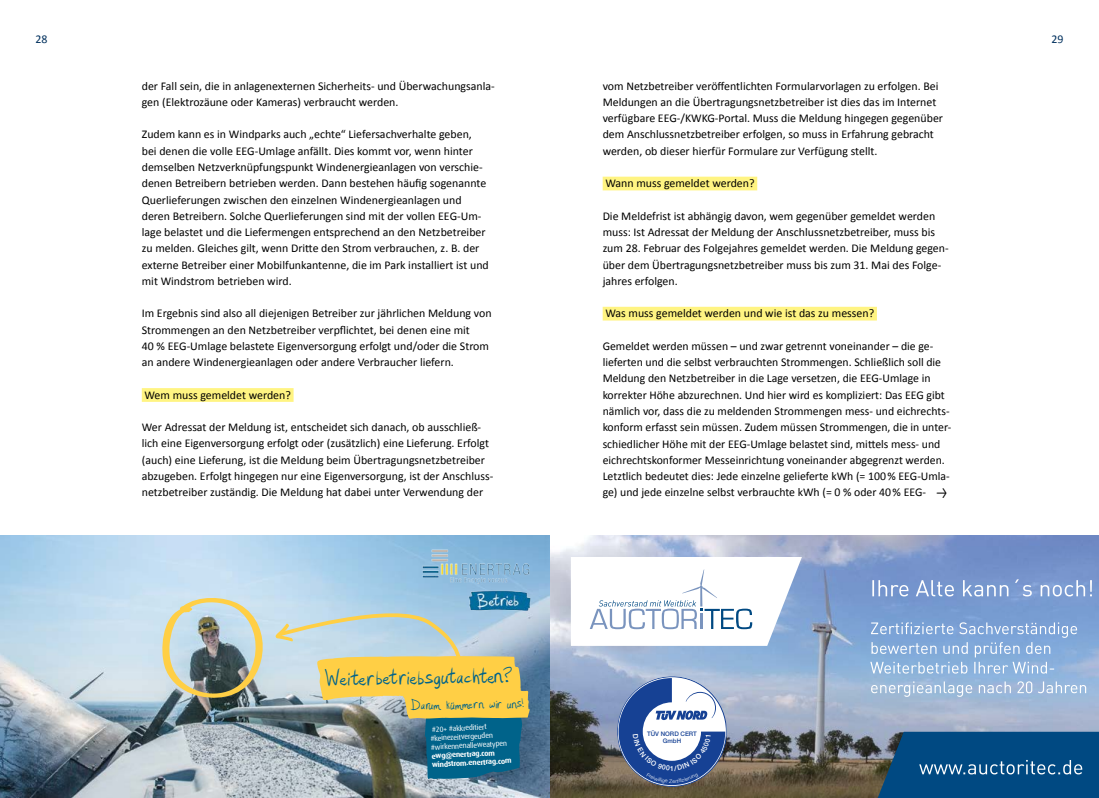
<style>
.page{position:relative;width:1099px;height:798px;background:#fff}
.page>*{position:absolute;margin:0;border:0;box-sizing:border-box;transform-origin:0 0}
.t1{font:31.25px "Hashtag";color:#00638a}
.t2{font:18.75px "Hashtag";color:#00638a}
.t3{font:11.88px/16.2px "Calibri";color:#000}
.t4{font:11.88px "Calibri";color:#00305d}
.t5{font:7.5px/8.8px "Dax Offc";color:#fff}
.t6{font:700 7.5px/8.8px "Dax Offc";color:#fff}
.t7{font:500 6.25px/6.2px "Helvetica Neue";color:#164194;text-align:center}
.s1{font-family:"Arrowstfb"}
</style>
<div class="page">
<img style="left:549px;top:535px;width:549px;height:262px">
<svg style="left:571px;top:556px;width:231px;height:89px"></svg>
<svg style="left:876px;top:731px;width:222px;height:66px;background:#125385"></svg>
<svg style="left:872px;top:579px;width:219px;height:17px;background:#91abd7"></svg>
<svg style="left:870px;top:622px;width:207px;height:51px;background:#93b5dd"></svg>
<svg style="left:871px;top:681px;width:215px;height:15px;background:#acc4df"></svg>
<svg style="left:0;top:535px;width:549px;height:262px;background:#a6bed0"></svg>
<img style="left:410px;top:539px;width:127px;height:88px">
<img style="left:160px;top:595px;width:370px;height:184px">
<div style="left:142px;top:388px;width:151px;height:13px;background:#fff482"></div>
<div style="left:602px;top:176px;width:155px;height:14px;background:#fff482"></div>
<div style="left:602px;top:306px;width:274px;height:14px;background:#fff482"></div>
<svg style="left:617px;top:676px;width:109px;height:110px"></svg>
<p class="t4" style="left:35px;top:31px;width:14px">28</p>
<p class="t4" style="left:1051px;top:31px;width:14px">29</p>
<p class="t3" style="left:142px;top:77px;width:354px">der Fall sein, die in anlagenexternen Sicherheits- und Überwachungsanla&shy;gen (Elektrozäune oder Kameras) verbraucht werden.</p>
<p class="t3" style="left:142px;top:126px;width:348px">Zudem kann es in Windparks auch „echte“ Liefersachverhalte geben, bei denen die volle EEG-Umlage anfällt. Dies kommt vor, wenn hinter demselben Netzverknüpfungspunkt Windenergieanlagen von verschie&shy;denen Betreibern betrieben werden. Dann bestehen häufig sogenannte Querlieferungen zwischen den einzelnen Windenergieanlagen und deren Betreibern. Solche Querlieferungen sind mit der vollen EEG-Um&shy;lage belastet und die Liefermengen entsprechend an den Netzbetreiber zu melden. Gleiches gilt, wenn Dritte den Strom verbrauchen, z. B. der externe Betreiber einer Mobilfunkantenne, die im Park installiert ist und mit Windstrom betrieben wird.</p>
<p class="t3" style="left:142px;top:304px;width:351px">Im Ergebnis sind also all diejenigen Betreiber zur jährlichen Meldung von Strommengen an den Netzbetreiber verpflichtet, bei denen eine mit<br>40 % EEG-Umlage belastete Eigenversorgung erfolgt und/oder die Strom an andere Windenergieanlagen oder andere Verbraucher liefern.</p>
<p class="t3" style="left:144px;top:386px;width:148px">Wem muss gemeldet werden?</p>
<p class="t3" style="left:142px;top:418px;width:353px">Wer Adressat der Meldung ist, entscheidet sich danach, ob ausschließ&shy;lich eine Eigenversorgung erfolgt oder (zusätzlich) eine Lieferung. Erfolgt (auch) eine Lieferung, ist die Meldung beim Übertragungsnetzbetreiber abzugeben. Erfolgt hingegen nur eine Eigenversorgung, ist der Anschluss&shy;netzbetreiber zuständig. Die Meldung hat dabei unter Verwendung der</p>
<h1 class="t1" style="left:324px;top:663px;width:190px;rotate:-1deg">Weiterbetriebsgutachten?</h1>
<h2 class="t2" style="left:410px;top:696px;width:116px;rotate:-1deg">Darum kümmern wir uns!</h2>
<p class="t5" style="left:430px;top:725px;width:78px;rotate:-3deg">#20+ #akkreditiert #keinezeitvergeuden #wirkennenalleweatypen</p>
<p class="t6" style="left:431px;top:751px;width:81px;rotate:-3deg">ewg@enertrag.com windstrom.enertrag.com</p>
<p class="t3" style="left:602px;top:77px;width:342px">vom Netzbetreiber veröffentlichten Formularvorlagen zu erfolgen. Bei Meldungen an die Übertragungsnetzbetreiber ist dies das im Internet verfügbare EEG-/KWKG-Portal. Muss die Meldung hingegen gegenüber dem Anschlussnetzbetreiber erfolgen, so muss in Erfahrung gebracht werden, ob dieser hierfür Formulare zur Verfügung stellt.</p>
<p class="t3" style="left:605px;top:174px;width:151px">Wann muss gemeldet werden?</p>
<p class="t3" style="left:602px;top:207px;width:347px">Die Meldefrist ist abhängig davon, wem gegenüber gemeldet werden muss: Ist Adressat der Meldung der Anschlussnetzbetreiber, muss bis zum 28. Februar des Folgejahres gemeldet werden. Die Meldung gegen&shy;über dem Übertragungsnetzbetreiber muss bis zum 31. Mai des Folge&shy;jahres erfolgen.</p>
<p class="t3" style="left:605px;top:304px;width:270px">Was muss gemeldet werden und wie ist das zu messen?</p>
<p class="t3" style="left:602px;top:337px;width:350px">Gemeldet werden müssen – und zwar getrennt voneinander – die ge&shy;lieferten und die selbst verbrauchten Strommengen. Schließlich soll die Meldung den Netzbetreiber in die Lage versetzen, die EEG-Umlage in korrekter Höhe abzurechnen. Und hier wird es kompliziert: Das EEG gibt nämlich vor, dass die zu meldenden Strommengen mess- und eichrechts&shy;konform erfasst sein müssen. Zudem müssen Strommengen, die in unter&shy;schiedlicher Höhe mit der EEG-Umlage belastet sind, mittels mess- und eichrechtskonformer Messeinrichtung voneinander abgegrenzt werden.<br>Letztlich bedeutet dies: Jede einzelne gelieferte kWh (= 100% EEG-Umla&shy;ge) und jede einzelne selbst verbrauchte kWh (= 0 % oder 40% EEG- <span class="s1">s</span></p>
<p class="t7" style="left:647px;top:730px;width:51px">TÜV NORD CERT<br>GmbH</p>
</div>
